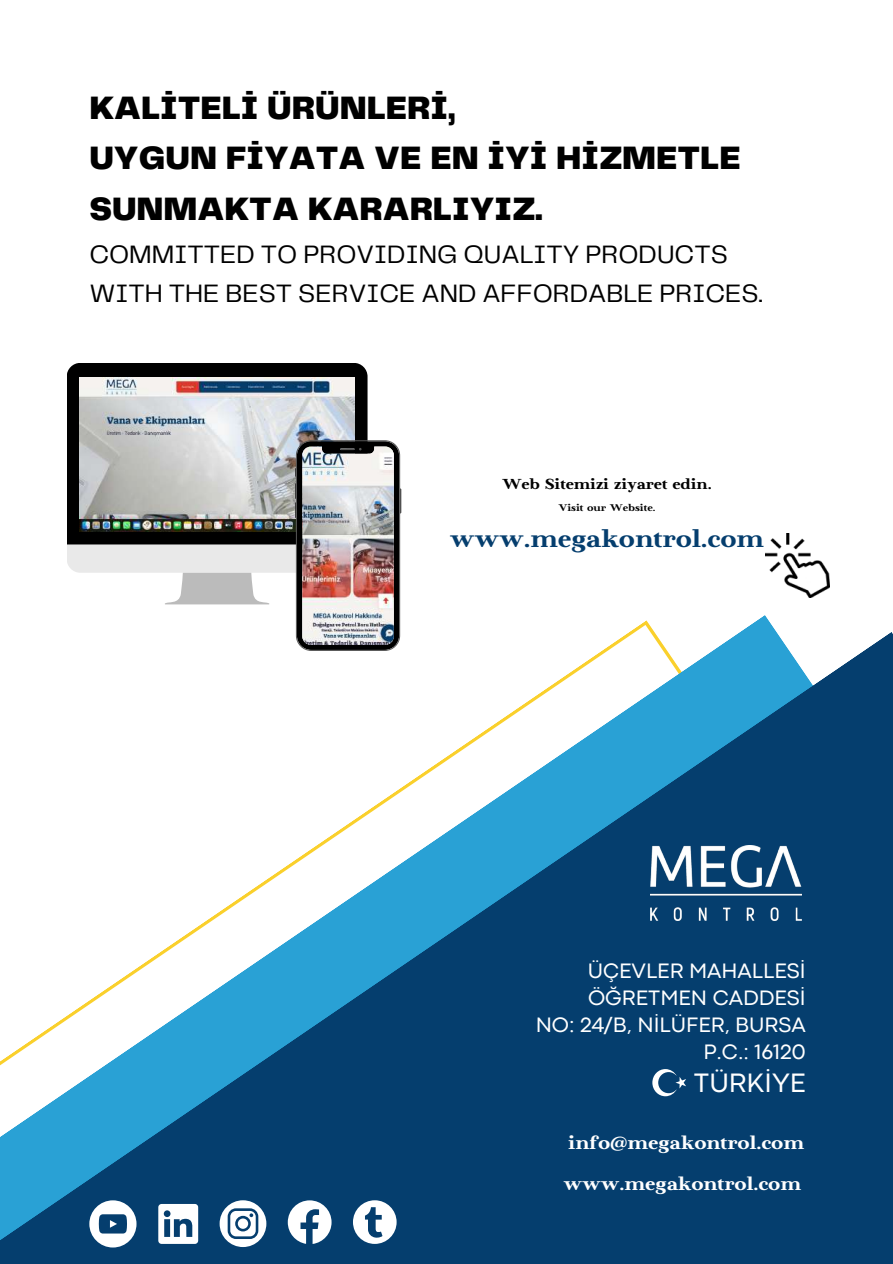
<style>
.page{position:relative;width:893px;height:1264px;background:#fff}
.page>*{position:absolute;margin:0;border:0;box-sizing:border-box;transform-origin:0 0}
.t1{font:900 33.6px/50.7px "Telegraf";color:#000}
.t2{font:27.75px "Codec Pro";color:#fff}
.t3{font:26.1px/39.3px "Telegraf";color:#000}
.t4{font:25.8px "Beaumaris";letter-spacing:-.005em;color:#053e6e}
.t5{font:21.75px/27px "Codec Pro";color:#fff;text-align:right}
.t6{font:19.5px/41.2px "Beaumaris";letter-spacing:-.005em;color:#fff}
.t7{font:15.45px "Beaumaris";letter-spacing:-.005em;color:#000}
.t8{font:10.35px "Beaumaris";letter-spacing:-.005em;color:#000}
</style>
<div class="page">
<svg style="left:0;top:631px;width:892px;height:632px;fill:#053e6e"></svg>
<svg style="left:158px;top:1203px;width:40px;height:40px"></svg>
<svg style="left:219px;top:1200px;width:47px;height:46px"></svg>
<svg style="left:288px;top:1200px;width:43px;height:43px"></svg>
<svg style="left:353px;top:1200px;width:43px;height:43px"></svg>
<svg style="left:89px;top:1200px;width:47px;height:47px"></svg>
<img style="left:650px;top:845px;width:150px;height:75px">
<svg style="left:652px;top:1069px;width:34px;height:27px"></svg>
<div style="left:67px;top:363px;width:300px;height:77px;background:#000"></div>
<img style="left:79px;top:377px;width:275px;height:63px">
<img style="left:67px;top:440px;width:334px;height:211px">
<img style="left:765px;top:533px;width:64px;height:64px">
<p class="t1" style="left:89px;top:84px;width:653px">KALİTELİ ÜRÜNLERİ,<br>UYGUN FİYATA VE EN İYİ HİZMETLE<br>SUNMAKTA KARARLIYIZ.</p>
<p class="t3" style="left:89px;top:236px;width:674px">COMMITTED TO PROVIDING QUALITY PRODUCTS<br>WITH THE BEST SERVICE AND AFFORDABLE PRICES.</p>
<p class="t7" style="left:502px;top:474px;width:211px">Web Sitemizi ziyaret edin.</p>
<p class="t8" style="left:558px;top:502px;width:98px">Visit our Website.</p>
<p class="t4" style="left:450px;top:523px;width:315px">www.megakontrol.com</p>
<p class="t5" style="left:535px;top:959px;width:271px">ÜÇEVLER MAHALLESİ<br>ÖĞRETMEN CADDESİ<br>NO: 24/B, NİLÜFER, BURSA<br>P.C.: 16120</p>
<p class="t2" style="left:693px;top:1072px;width:113px">TÜRKİYE</p>
<p class="t6" style="left:563px;top:1122px;width:242px">info@megakontrol.com www.megakontrol.com</p>
</div>
